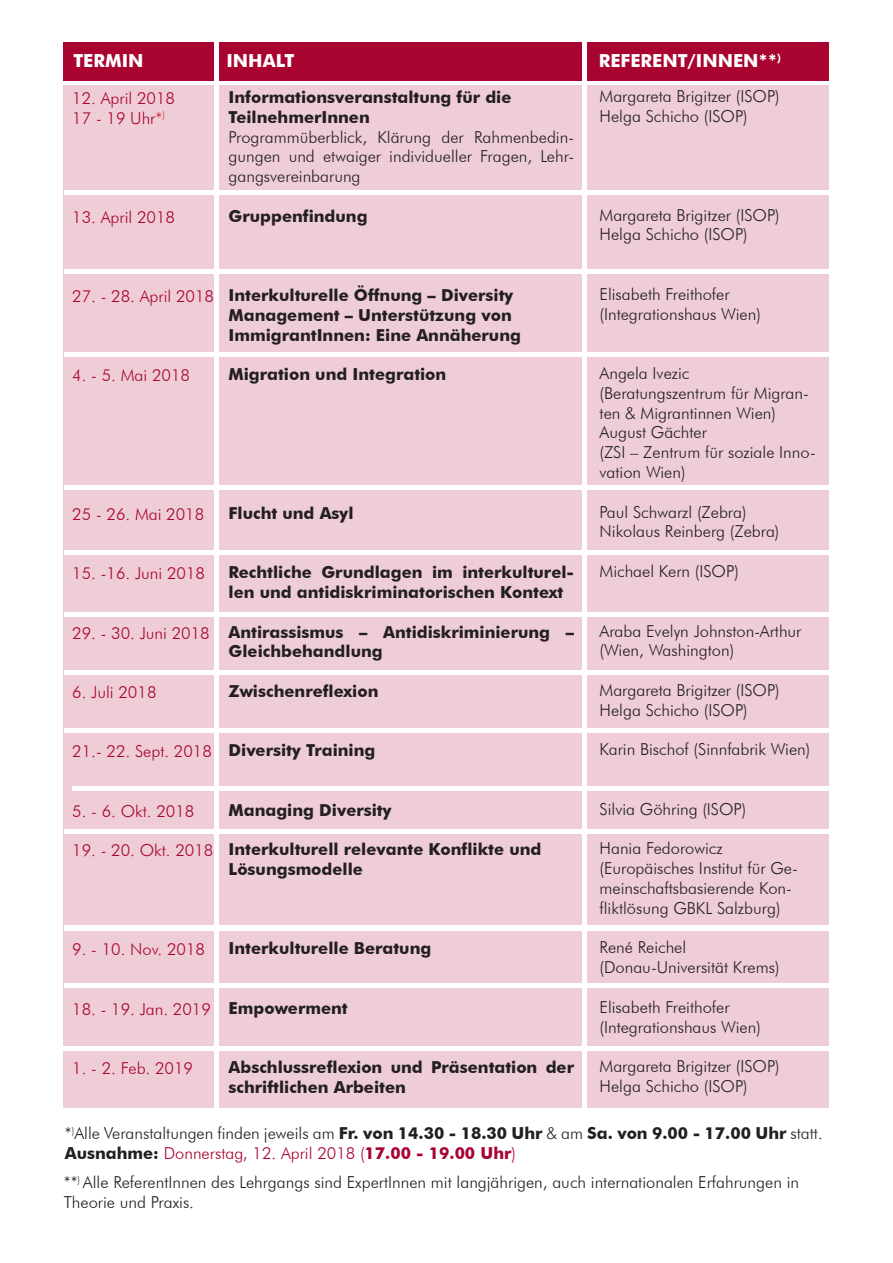
<style>
.page{position:relative;width:893px;height:1263px;background:#fff}
.page>*{position:absolute;margin:0;border:0;box-sizing:border-box;transform-origin:0 0}
.t1{font:700 18px "Futura BT";color:#fff}
.t2{font:300 16.5px/19.8px "Futura BT";color:#231f20}
.t3{font:700 16.5px/19.8px "Futura BT";color:#231f20}
.t4{font:300 16.5px "Futura BT";color:#a90332}
.s1{color:#d1232a}
.s2{font-weight:300}
.s3{font-weight:300;color:#a90331}
.s4{color:#a90331}
</style>
<div class="page">
<div style="left:64px;top:43px;width:765px;height:38px;background:#a90332"></div>
<div style="left:64px;top:85px;width:765px;height:1023px;background:#eecdd6"></div>
<hr style="left:215px;top:43px;width:4px;height:1171px;background:#fff">
<hr style="left:583px;top:43px;width:4px;height:1171px;background:#fff">
<div style="left:64px;top:190px;width:775px;height:5px;background:#fff"></div>
<hr style="left:64px;top:269px;width:775px;height:4px;background:#fff">
<hr style="left:64px;top:352px;width:775px;height:4px;background:#fff">
<hr style="left:64px;top:551px;width:775px;height:4px;background:#fff">
<div style="left:64px;top:612px;width:775px;height:5px;background:#fff"></div>
<hr style="left:64px;top:671px;width:775px;height:4px;background:#fff">
<hr style="left:72px;top:787px;width:775px;height:4px;background:#fff">
<hr style="left:64px;top:728px;width:775px;height:4px;background:#fff">
<hr style="left:64px;top:829px;width:775px;height:4px;background:#fff">
<div style="left:64px;top:925px;width:775px;height:5px;background:#fff"></div>
<div style="left:64px;top:983px;width:775px;height:5px;background:#fff"></div>
<hr style="left:59px;top:1046px;width:775px;height:4px;background:#fff">
<div style="left:64px;top:485px;width:775px;height:5px;background:#fff"></div>
<p class="t1" style="left:73px;top:49px;width:72px">TERMIN</p>
<p class="t1" style="left:226px;top:49px;width:70px">INHALT</p>
<p class="t1" style="left:599px;top:49px;width:184px">REFERENT/INNEN**<sup>)</sup></p>
<p class="t4" style="left:72px;top:88px;width:104px">12. April 2018</p>
<p class="t4" style="left:72px;top:108px;width:94px">17 - 19 Uhr<span class="s1">*</span><sup>)</sup></p>
<p class="t2" style="left:600px;top:86px;width:182px">Margareta Brigitzer (ISOP)</p>
<p class="t2" style="left:600px;top:106px;width:150px">Helga Schicho (ISOP)</p>
<p class="t3" style="left:229px;top:87px;width:284px">Informationsveranstaltung für die</p>
<p class="t3" style="left:229px;top:107px;width:143px">TeilnehmerInnen</p>
<p class="t2" style="left:229px;top:127px;width:347px;text-align:justify">Programmüberblick, Klärung der Rahmenbedin&shy;gungen und etwaiger individueller Fragen, Lehr&shy;gangsvereinbarung</p>
<p class="t3" style="left:229px;top:206px;width:141px">Gruppenfindung</p>
<p class="t2" style="left:600px;top:205px;width:182px">Margareta Brigitzer (ISOP)</p>
<p class="t2" style="left:600px;top:225px;width:150px">Helga Schicho (ISOP)</p>
<p class="t4" style="left:72px;top:207px;width:104px">13. April 2018</p>
<p class="t4" style="left:72px;top:286px;width:143px">27. - 28. April 2018</p>
<p class="t4" style="left:72px;top:365px;width:119px">4. - 5. Mai 2018</p>
<p class="t3" style="left:229px;top:285px;width:286px">Interkulturelle Öffnung – Diversity</p>
<p class="t3" style="left:229px;top:305px;width:285px">Management – Unterstützung von</p>
<p class="t3" style="left:229px;top:325px;width:294px">ImmigrantInnen: Eine Annäherung</p>
<p class="t3" style="left:229px;top:364px;width:219px">Migration und Integration</p>
<p class="t4" style="left:72px;top:504px;width:134px">25 - 26. Mai 2018</p>
<p class="t4" style="left:72px;top:563px;width:134px">15. -16. Juni 2018</p>
<p class="t4" style="left:72px;top:623px;width:139px">29. - 30. Juni 2018</p>
<p class="t4" style="left:72px;top:682px;width:86px">6. Juli 2018</p>
<p class="t3" style="left:229px;top:503px;width:126px">Flucht und Asyl</p>
<p class="t3" style="left:229px;top:562px;width:347px">Rechtliche Grundlagen im interkulturel&shy;len und antidiskriminatorischen Kontext</p>
<p class="t3" style="left:229px;top:622px;width:347px">Antirassismus – Antidiskriminierung –<br>Gleichbehandlung</p>
<p class="t3" style="left:229px;top:681px;width:151px">Zwischenreflexion</p>
<p class="t4" style="left:72px;top:741px;width:141px">21.- 22. Sept. 2018</p>
<p class="t3" style="left:229px;top:740px;width:148px">Diversity Training</p>
<p class="t2" style="left:600px;top:284px;width:131px">Elisabeth Freithofer</p>
<p class="t2" style="left:600px;top:304px;width:163px">(Integrationshaus Wien)</p>
<p class="t2" style="left:600px;top:363px;width:91px">Angela Ivezic</p>
<p class="t2" style="left:600px;top:383px;width:211px">(Beratungszentrum für Migran&shy;ten &amp; Migrantinnen Wien)</p>
<p class="t2" style="left:600px;top:423px;width:109px">August Gächter</p>
<p class="t2" style="left:600px;top:442px;width:218px">(ZSI – Zentrum für soziale Inno&shy;vation Wien)</p>
<p class="t2" style="left:600px;top:502px;width:149px">Paul Schwarzl (Zebra)</p>
<p class="t2" style="left:600px;top:522px;width:181px">Nikolaus Reinberg (Zebra)</p>
<p class="t2" style="left:600px;top:561px;width:141px">Michael Kern (ISOP)</p>
<p class="t2" style="left:600px;top:621px;width:203px">Araba Evelyn Johnston-Arthur (Wien, Washington)</p>
<p class="t2" style="left:600px;top:680px;width:182px">Margareta Brigitzer (ISOP)</p>
<p class="t2" style="left:600px;top:700px;width:150px">Helga Schicho (ISOP)</p>
<p class="t2" style="left:600px;top:739px;width:212px">Karin Bischof (Sinnfabrik Wien)</p>
<p class="t4" style="left:72px;top:801px;width:124px">5. - 6. Okt. 2018</p>
<p class="t4" style="left:72px;top:840px;width:143px">19. - 20. Okt. 2018</p>
<p class="t3" style="left:229px;top:800px;width:164px">Managing Diversity</p>
<p class="t3" style="left:229px;top:839px;width:314px">Interkulturell relevante Konflikte und</p>
<p class="t3" style="left:229px;top:859px;width:136px">Lösungsmodelle</p>
<p class="t4" style="left:72px;top:939px;width:134px">9. - 10. Nov. 2018</p>
<p class="t3" style="left:229px;top:938px;width:204px">Interkulturelle Beratung</p>
<p class="t4" style="left:72px;top:999px;width:140px">18. - 19. Jan. 2019</p>
<p class="t3" style="left:229px;top:998px;width:121px">Empowerment</p>
<p class="t4" style="left:72px;top:1058px;width:122px">1. - 2. Feb. 2019</p>
<p class="t3" style="left:229px;top:1057px;width:347px">Abschlussreflexion und Präsentation der schriftlichen Arbeiten</p>
<p class="t2" style="left:600px;top:799px;width:148px">Silvia Göhring (ISOP)</p>
<p class="t2" style="left:600px;top:838px;width:125px">Hania Fedorowicz</p>
<p class="t2" style="left:600px;top:858px;width:200px">(Europäisches Institut für Ge&shy;meinschaftsbasierende Kon&shy;fliktlösung GBKL Salzburg)</p>
<p class="t2" style="left:600px;top:937px;width:88px">René Reichel</p>
<p class="t2" style="left:600px;top:957px;width:182px">(Donau-Universität Krems)</p>
<p class="t2" style="left:600px;top:997px;width:131px">Elisabeth Freithofer</p>
<p class="t2" style="left:600px;top:1017px;width:163px">(Integrationshaus Wien)</p>
<p class="t2" style="left:600px;top:1056px;width:182px">Margareta Brigitzer (ISOP)</p>
<p class="t2" style="left:600px;top:1076px;width:150px">Helga Schicho (ISOP)</p>
<p class="t3" style="left:65px;top:1123px;width:759px"><span class="s2">*</span><sup>)</sup><span class="s2">Alle Veranstaltungen finden jeweils am</span> Fr. von 14.30 - 18.30 Uhr <span class="s2">&amp; am</span> Sa. von 9.00 - 17.00 Uhr <span class="s2">statt.<br></span>Ausnahme: <span class="s3">Donnerstag, 12. April 2018 (</span><span class="s4">17.00 - 19.00 Uhr</span><span class="s3">)</span></p>
<p class="t2" style="left:64px;top:1172px;width:737px">**<sup>)</sup> Alle ReferentInnen des Lehrgangs sind ExpertInnen mit langjährigen, auch internationalen Erfahrungen in</p>
<p class="t2" style="left:64px;top:1192px;width:132px">Theorie und Praxis.</p>
</div>
